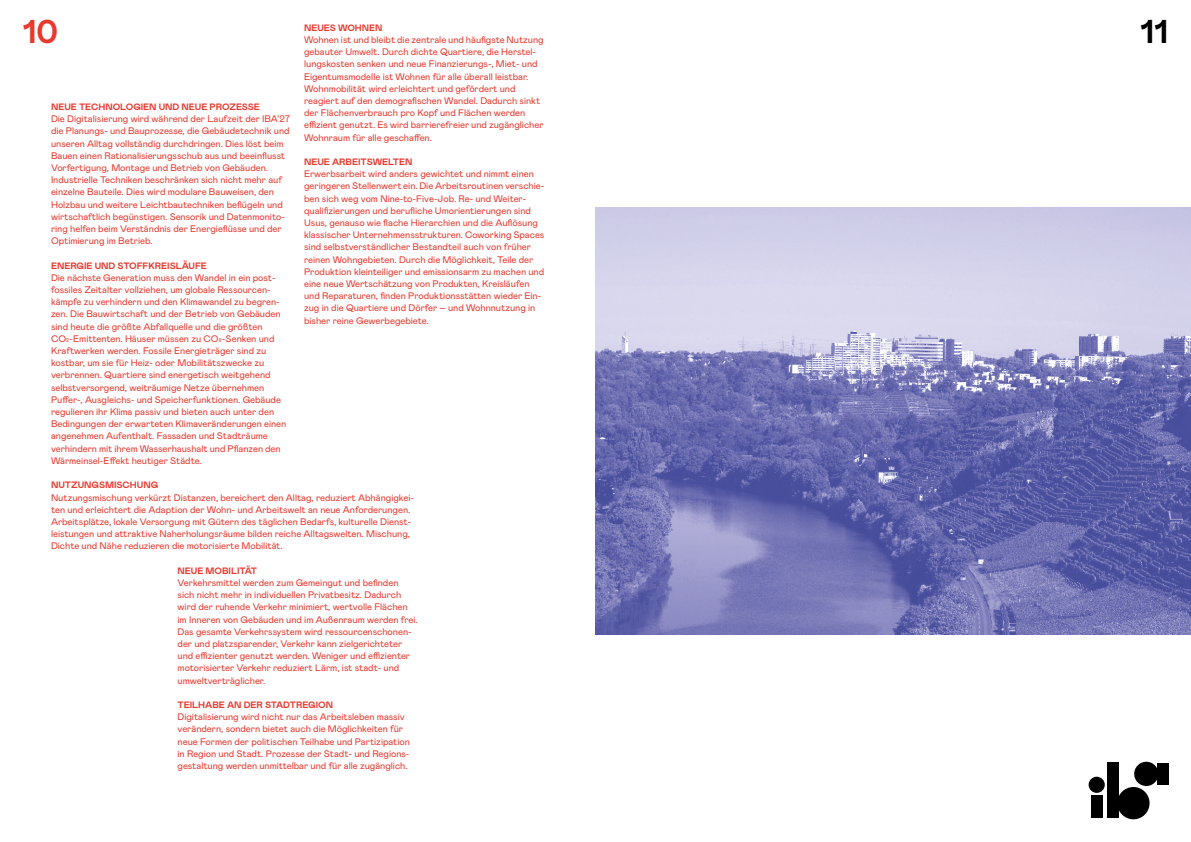
<style>
.page{position:relative;width:1191px;height:842px;background:#fff}
.page>*{position:absolute;margin:0;border:0;box-sizing:border-box;transform-origin:0 0}
.t1{font:700 33px "Mabry";color:#e7392e}
.t2{font:700 33px "Mabry";color:#000}
.t3{font:9.5px/12.2px "Mabry";color:#e7392e}
.t4{font:700 9.2px "Mabry";color:#e7392e}
</style>
<div class="page">
<img style="left:595px;top:208px;width:596px;height:427px">
<div style="left:1117px;top:787px;width:32px;height:32px;background:#000;border-radius:50%"></div>
<div style="left:1107px;top:763px;width:11px;height:55px;background:#000"></div>
<div style="left:1088px;top:777px;width:16px;height:16px;background:#000;border-radius:50%"></div>
<div style="left:1091px;top:796px;width:11px;height:22px;background:#000"></div>
<div style="left:1134px;top:762px;width:24px;height:24px;background:#000;border-radius:50%"></div>
<div style="left:1157px;top:763px;width:11px;height:22px;background:#000"></div>
<h1 class="t1" style="left:23px;top:8px;width:37px">10</h1>
<h1 class="t2" style="left:1140px;top:8px;width:29px">11</h1>
<p class="t4" style="left:304px;top:21px;width:80px">NEUES WOHNEN</p>
<p class="t3" style="left:304px;top:33px;width:241px">Wohnen ist und bleibt die zentrale und häufigste Nutzung gebauter Umwelt. Durch dichte Quartiere, die Herstel&shy;lungskosten senken und neue Finanzierungs-, Miet- und Eigentumsmodelle ist Wohnen für alle überall leistbar.<br>Wohnmobilität wird erleichtert und gefördert und reagiert auf den demografischen Wandel. Dadurch sinkt der Flächenverbrauch pro Kopf und Flächen werden effizient genutzt. Es wird barrierefreier und zugänglicher Wohnraum für alle geschaffen.</p>
<p class="t4" style="left:304px;top:155px;width:110px">NEUE ARBEITSWELTEN</p>
<p class="t3" style="left:304px;top:167px;width:242px">Erwerbsarbeit wird anders gewichtet und nimmt einen geringeren Stellenwert ein. Die Arbeitsroutinen verschie&shy;ben sich weg vom Nine-to-Five-Job. Re- und Weiter&shy;qualifizierungen und berufliche Umorientierungen sind Usus, genauso wie flache Hierarchien und die Auflösung klassischer Unternehmensstrukturen. Coworking Spaces sind selbstverständlicher Bestandteil auch von früher reinen Wohngebieten. Durch die Möglichkeit, Teile der Produktion kleinteiliger und emissionsarm zu machen und eine neue Wertschätzung von Produkten, Kreisläufen und Reparaturen, finden Produktionsstätten wieder Ein&shy;zug in die Quartiere und Dörfer – und Wohnnutzung in bisher reine Gewerbegebiete.</p>
<p class="t4" style="left:51px;top:100px;width:210px">NEUE TECHNOLOGIEN UND NEUE PROZESSE</p>
<p class="t3" style="left:51px;top:112px;width:241px">Die Digitalisierung wird während der Laufzeit der IBA’27 die Planungs- und Bauprozesse, die Gebäudetechnik und unseren Alltag vollständig durchdringen. Dies löst beim Bauen einen Rationalisierungsschub aus und beeinflusst Vorfertigung, Montage und Betrieb von Gebäuden.<br>Industrielle Techniken beschränken sich nicht mehr auf einzelne Bauteile. Dies wird modulare Bauweisen, den Holzbau und weitere Leichtbautechniken beflügeln und wirtschaftlich begünstigen. Sensorik und Datenmonito&shy;ring helfen beim Verständnis der Energieflüsse und der Optimierung im Betrieb.</p>
<p class="t4" style="left:51px;top:259px;width:157px">ENERGIE UND STOFFKREISLÄUFE</p>
<p class="t3" style="left:51px;top:271px;width:237px">Die nächste Generation muss den Wandel in ein post&shy;fossiles Zeitalter vollziehen, um globale Ressourcen&shy;kämpfe zu verhindern und den Klimawandel zu begren&shy;zen. Die Bauwirtschaft und der Betrieb von Gebäuden sind heute die größte Abfallquelle und die größten CO²-Emittenten. Häuser müssen zu CO²-Senken und Kraftwerken werden. Fossile Energieträger sind zu kostbar, um sie für Heiz- oder Mobilitätszwecke zu verbrennen. Quartiere sind energetisch weitgehend selbstversorgend, weiträumige Netze übernehmen Puffer-, Ausgleichs- und Speicherfunktionen. Gebäude regulieren ihr Klima passiv und bieten auch unter den Bedingungen der erwarteten Klimaveränderungen einen angenehmen Aufenthalt. Fassaden und Stadträume verhindern mit ihrem Wasserhaushalt und Pflanzen den Wärmeinsel-Effekt heutiger Städte.</p>
<p class="t4" style="left:51px;top:478px;width:109px">NUTZUNGSMISCHUNG</p>
<p class="t3" style="left:51px;top:491px;width:364px">Nutzungsmischung verkürzt Distanzen, bereichert den Alltag, reduziert Abhängigkei&shy;ten und erleichtert die Adaption der Wohn- und Arbeitswelt an neue Anforderungen.<br>Arbeitsplätze, lokale Versorgung mit Gütern des täglichen Bedarfs, kulturelle Dienst&shy;leistungen und attraktive Naherholungsräume bilden reiche Alltagswelten. Mischung, Dichte und Nähe reduzieren die motorisierte Mobilität.</p>
<p class="t4" style="left:178px;top:564px;width:81px">NEUE MOBILITÄT</p>
<p class="t3" style="left:178px;top:576px;width:242px">Verkehrsmittel werden zum Gemeingut und befinden sich nicht mehr in individuellen Privatbesitz. Dadurch wird der ruhende Verkehr minimiert, wertvolle Flächen im Inneren von Gebäuden und im Außenraum werden frei.<br>Das gesamte Verkehrssystem wird ressourcenschonen&shy;der und platzsparender, Verkehr kann zielgerichteter und effizienter genutzt werden. Weniger und effizienter motorisierter Verkehr reduziert Lärm, ist stadt- und umweltverträglicher.</p>
<p class="t4" style="left:178px;top:698px;width:157px">TEILHABE AN DER STADTREGION</p>
<p class="t3" style="left:178px;top:710px;width:234px">Digitalisierung wird nicht nur das Arbeitsleben massiv verändern, sondern bietet auch die Möglichkeiten für neue Formen der politischen Teilhabe und Partizipation in Region und Stadt. Prozesse der Stadt- und Regions&shy;gestaltung werden unmittelbar und für alle zugänglich.</p>
</div>
